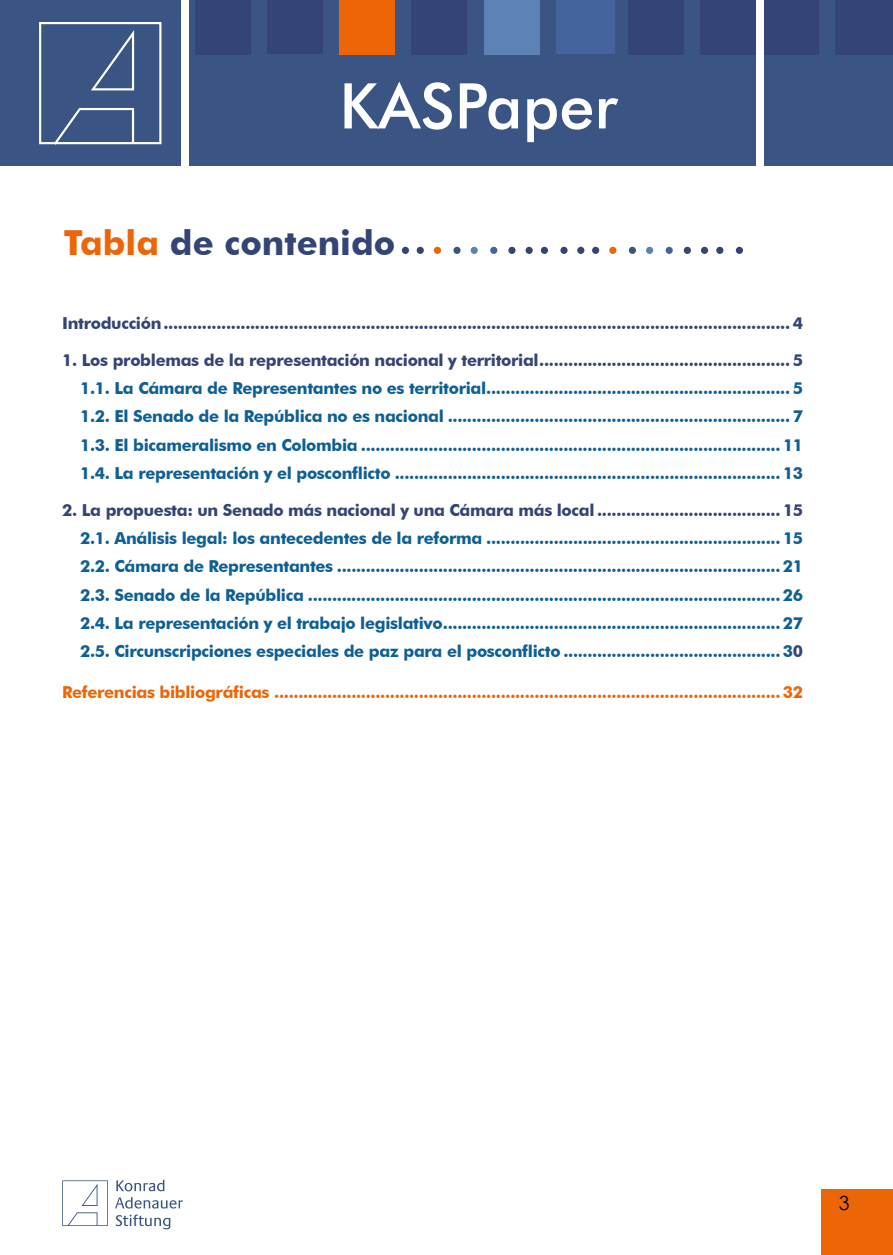
<style>
.page{position:relative;width:893px;height:1255px;background:#fff}
.page>*{position:absolute;margin:0;border:0;box-sizing:border-box;transform-origin:0 0}
.t1{font:500 63px "Futura BT";color:#fff}
.t2{font:700 34.5px "Futura BT";color:#334475}
.t3{font:19.5px "Century Gothic";color:#000}
.t4{font:700 16.5px/28.3px "Futura BT";letter-spacing:-.02em;color:#0e6094;text-align:justify}
.t5{font:700 16.5px "Futura BT";letter-spacing:-.02em;color:#334475}
.t6{font:700 16.5px "Futura BT";letter-spacing:-.02em;color:#ec6608}
.s1{color:#ec6608}
.s2{color:#334475}
</style>
<div class="page">
<div style="left:0;top:0;width:893px;height:165px;background:#3a5583"></div>
<div style="left:181px;top:0;width:7px;height:166px;background:#fff"></div>
<div style="left:195px;top:0;width:55px;height:54px;background:#334475"></div>
<div style="left:484px;top:0;width:55px;height:55px;background:#5d82b5"></div>
<div style="left:267px;top:0;width:56px;height:54px;background:#334475"></div>
<div style="left:339px;top:0;width:56px;height:55px;background:#ec6608"></div>
<div style="left:628px;top:0;width:56px;height:54px;background:#334475"></div>
<div style="left:412px;top:0;width:55px;height:55px;background:#334475"></div>
<div style="left:701px;top:0;width:55px;height:54px;background:#334475"></div>
<div style="left:763px;top:0;width:56px;height:54px;background:#334475"></div>
<div style="left:836px;top:0;width:57px;height:54px;background:#334475"></div>
<div style="left:556px;top:0;width:58px;height:53px;background:#45639d"></div>
<div style="left:39px;top:22px;width:122px;height:122px;border:2px solid #fff"></div>
<svg style="left:91px;top:30px;width:44px;height:61px"></svg>
<svg style="left:52px;top:108px;width:83px;height:37px"></svg>
<div style="left:756px;top:0;width:7px;height:166px;background:#fff"></div>
<div style="left:821px;top:1188px;width:72px;height:66px;background:#ec6608"></div>
<svg style="left:62px;top:1180px;width:46px;height:45px"></svg>
<svg style="left:115px;top:1179px;width:68px;height:29px"></svg>
<svg style="left:116px;top:1214px;width:54px;height:15px"></svg>
<div style="left:402px;top:247px;width:7px;height:7px;background:#334475;border-radius:50%"></div>
<div style="left:417px;top:247px;width:7px;height:7px;background:#334475;border-radius:50%"></div>
<div style="left:434px;top:247px;width:7px;height:7px;background:#ec6608;border-radius:50%"></div>
<div style="left:453px;top:247px;width:8px;height:7px;background:#3a5583;border-radius:50%"></div>
<div style="left:471px;top:247px;width:7px;height:7px;background:#5d82b5;border-radius:50%"></div>
<div style="left:490px;top:247px;width:7px;height:7px;background:#45639d;border-radius:50%"></div>
<div style="left:508px;top:247px;width:7px;height:7px;background:#334475;border-radius:50%"></div>
<div style="left:526px;top:247px;width:7px;height:7px;background:#334475;border-radius:50%"></div>
<div style="left:541px;top:247px;width:7px;height:7px;background:#334475;border-radius:50%"></div>
<div style="left:560px;top:247px;width:8px;height:7px;background:#334475;border-radius:50%"></div>
<div style="left:577px;top:247px;width:7px;height:7px;background:#334475;border-radius:50%"></div>
<div style="left:592px;top:247px;width:7px;height:7px;background:#334475;border-radius:50%"></div>
<div style="left:609px;top:247px;width:7px;height:7px;background:#ec6608;border-radius:50%"></div>
<div style="left:629px;top:247px;width:7px;height:7px;background:#3a5583;border-radius:50%"></div>
<div style="left:646px;top:247px;width:7px;height:7px;background:#5d82b5;border-radius:50%"></div>
<div style="left:666px;top:247px;width:7px;height:7px;background:#45639d;border-radius:50%"></div>
<div style="left:684px;top:247px;width:7px;height:7px;background:#334475;border-radius:50%"></div>
<div style="left:701px;top:247px;width:7px;height:7px;background:#334475;border-radius:50%"></div>
<div style="left:716px;top:247px;width:7px;height:7px;background:#334475;border-radius:50%"></div>
<div style="left:736px;top:247px;width:7px;height:7px;background:#334475;border-radius:50%"></div>
<h1 class="t1" style="left:339px;top:68px;width:280px">KASPaper</h1>
<h2 class="t2" style="left:64px;top:221px;width:333px"><span class="s1">Tabla</span> de contenido</h2>
<p class="t5" style="left:62px;top:313px;width:742px">Introducción.................................................................................................................................. 4</p>
<p class="t5" style="left:62px;top:350px;width:742px">1. Los problemas de la representación nacional y territorial.................................................... 5</p>
<p class="t4" style="left:80px;top:374px;width:725px">1.1. La Cámara de Representantes no es territorial............................................................... 5<br>1.2. El Senado de la República no es nacional ....................................................................... 7<br>1.3. El bicameralismo en Colombia ....................................................................................... 11<br>1.4. La representación y el posconflicto ................................................................................ 13</p>
<p class="t5" style="left:62px;top:500px;width:742px">2. La propuesta: un Senado más nacional y una Cámara más local ...................................... 15</p>
<p class="t4" style="left:80px;top:524px;width:725px">2.1. Análisis legal: los antecedentes de la reforma ............................................................. 15<br>2.2. Cámara de Representantes ............................................................................................ 21<br>2.3. Senado de la República .................................................................................................. 26<br>2.4. La representación y el trabajo legislativo...................................................................... 27<br>2.5. Circunscripciones especiales de paz para el posconflicto ............................................. 3<span class="s2">0</span></p>
<p class="t6" style="left:62px;top:682px;width:742px">Referencias bibliográficas ......................................................................................................... 32</p>
<p class="t3" style="left:839px;top:1191px;width:12px">3</p>
</div>
